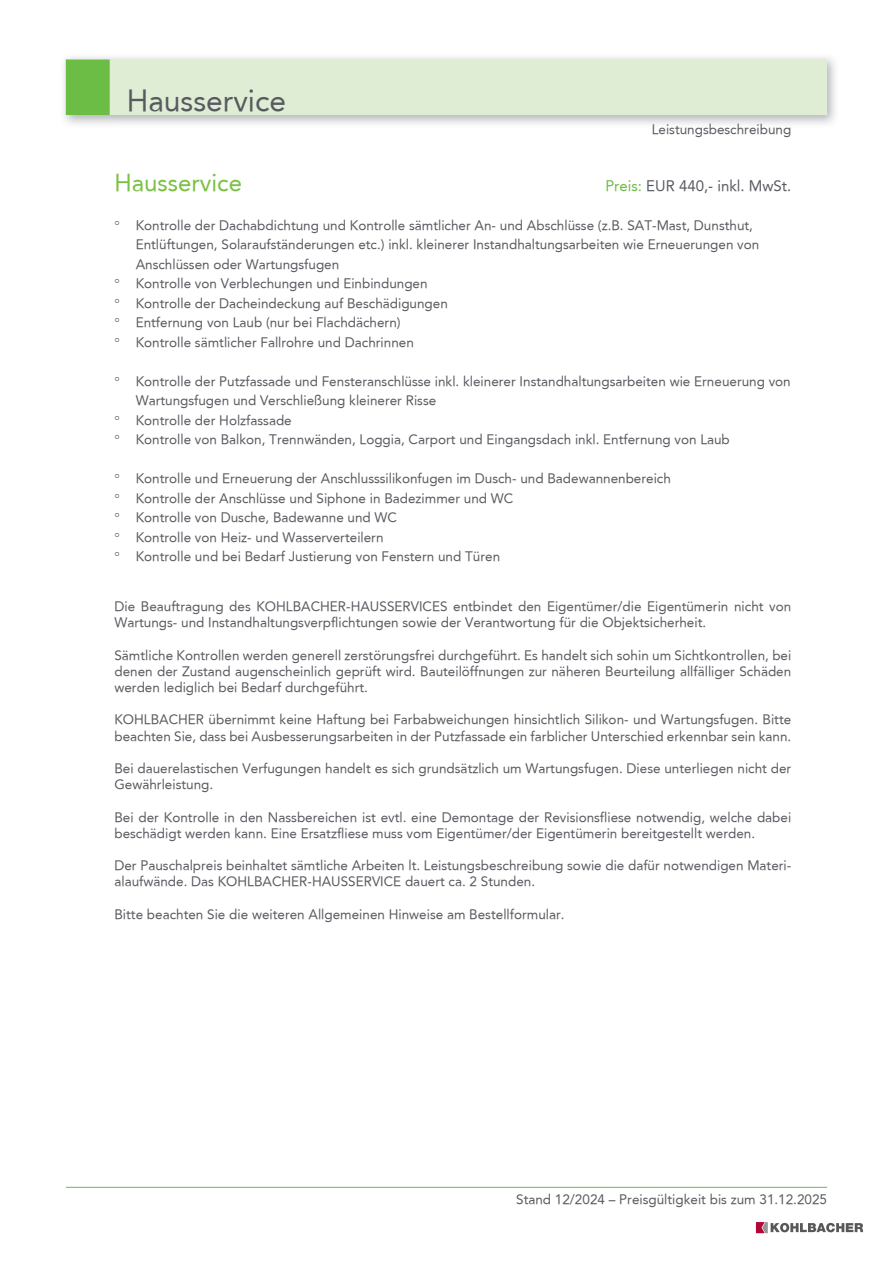
<style>
.page{position:relative;width:893px;height:1263px;background:#fff}
.page>*{position:absolute;margin:0;border:0;box-sizing:border-box;transform-origin:0 0}
.t1{font:30px "Avenir Roman";color:#595a60}
.t2{font:24px "Avenir Roman";color:#79c142}
.t3{font:15px "Avenir Roman";color:#595a60}
.t4{font:13.5px/19.5px "Avenir Roman";color:#595a60}
.s1{color:#6cbd45}
</style>
<div class="page">
<img style="left:63px;top:57px;width:772px;height:67px">
<div style="left:66px;top:60px;width:761px;height:55px;background:#deedd4"></div>
<div style="left:66px;top:60px;width:44px;height:55px;background:#6cbd45"></div>
<hr style="left:66px;top:1187px;width:761px;height:1px;background:#6cbd45">
<svg style="left:756px;top:1222px;width:107px;height:11px"></svg>
<h1 class="t1" style="left:127px;top:83px;width:161px">Hausservice</h1>
<p class="t4" style="left:652px;top:120px;width:141px">Leistungsbeschreibung</p>
<h2 class="t2" style="left:114px;top:168px;width:129px">Hausservice</h2>
<p class="t3" style="left:605px;top:177px;width:187px"><span class="s1">Preis:</span> EUR 440,- inkl. MwSt.</p>
<p class="t4" style="left:136px;top:215px;width:625px">Kontrolle der Dachabdichtung und Kontrolle sämtlicher An- und Abschlüsse (z.B. SAT-Mast, Dunsthut, Entlüftungen, Solaraufständerungen etc.) inkl. kleinerer Instandhaltungsarbeiten wie Erneuerungen von Anschlüssen oder Wartungsfugen<br>Kontrolle von Verblechungen und Einbindungen<br>Kontrolle der Dacheindeckung auf Beschädigungen<br>Entfernung von Laub (nur bei Flachdächern)<br>Kontrolle sämtlicher Fallrohre und Dachrinnen</p>
<p class="t4" style="left:136px;top:371px;width:657px">Kontrolle der Putzfassade und Fensteranschlüsse inkl. kleinerer Instandhaltungsarbeiten wie Erneuerung von Wartungsfugen und Verschließung kleinerer Risse<br>Kontrolle der Holzfassade<br>Kontrolle von Balkon, Trennwänden, Loggia, Carport und Eingangsdach inkl. Entfernung von Laub</p>
<p class="t4" style="left:136px;top:469px;width:537px">Kontrolle und Erneuerung der Anschlusssilikonfugen im Dusch- und Badewannenbereich Kontrolle der Anschlüsse und Siphone in Badezimmer und WC<br>Kontrolle von Dusche, Badewanne und WC<br>Kontrolle von Heiz- und Wasserverteilern<br>Kontrolle und bei Bedarf Justierung von Fenstern und Türen</p>
<p class="t4" style="left:114px;top:598px;width:678px;line-height:16.2px">Die Beauftragung des KOHLBACHER-HAUSSERVICES entbindet den Eigentümer/die Eigentümerin nicht von<br>Wartungs- und Instandhaltungsverpflichtungen sowie der Verantwortung für die Objektsicherheit.</p>
<p class="t4" style="left:114px;top:647px;width:678px;line-height:16.2px;text-align:justify">Sämtliche Kontrollen werden generell zerstörungsfrei durchgeführt. Es handelt sich sohin um Sichtkontrollen, bei denen der Zustand augenscheinlich geprüft wird. Bauteilöffnungen zur näheren Beurteilung allfälliger Schäden werden lediglich bei Bedarf durchgeführt.</p>
<p class="t4" style="left:114px;top:712px;width:678px;line-height:16.2px">KOHLBACHER übernimmt keine Haftung bei Farbabweichungen hinsichtlich Silikon- und Wartungsfugen. Bitte beachten Sie, dass bei Ausbesserungsarbeiten in der Putzfassade ein farblicher Unterschied erkennbar sein kann.</p>
<p class="t4" style="left:114px;top:760px;width:678px;line-height:16.2px">Bei dauerelastischen Verfugungen handelt es sich grundsätzlich um Wartungsfugen. Diese unterliegen nicht der<br>Gewährleistung.</p>
<p class="t4" style="left:114px;top:809px;width:678px;line-height:16.2px">Bei der Kontrolle in den Nassbereichen ist evtl. eine Demontage der Revisionsfliese notwendig, welche dabei beschädigt werden kann. Eine Ersatzfliese muss vom Eigentümer/der Eigentümerin bereitgestellt werden.</p>
<p class="t4" style="left:114px;top:857px;width:678px;line-height:16.2px">Der Pauschalpreis beinhaltet sämtliche Arbeiten lt. Leistungsbeschreibung sowie die dafür notwendigen Materi&shy;alaufwände. Das KOHLBACHER-HAUSSERVICE dauert ca. 2 Stunden.</p>
<p class="t4" style="left:114px;top:904px;width:452px">Bitte beachten Sie die weiteren Allgemeinen Hinweise am Bestellformular.</p>
<p class="t4" style="left:516px;top:1189px;width:312px">Stand 12/2024 – Preisgültigkeit bis zum 31.12.2025</p>
</div>
